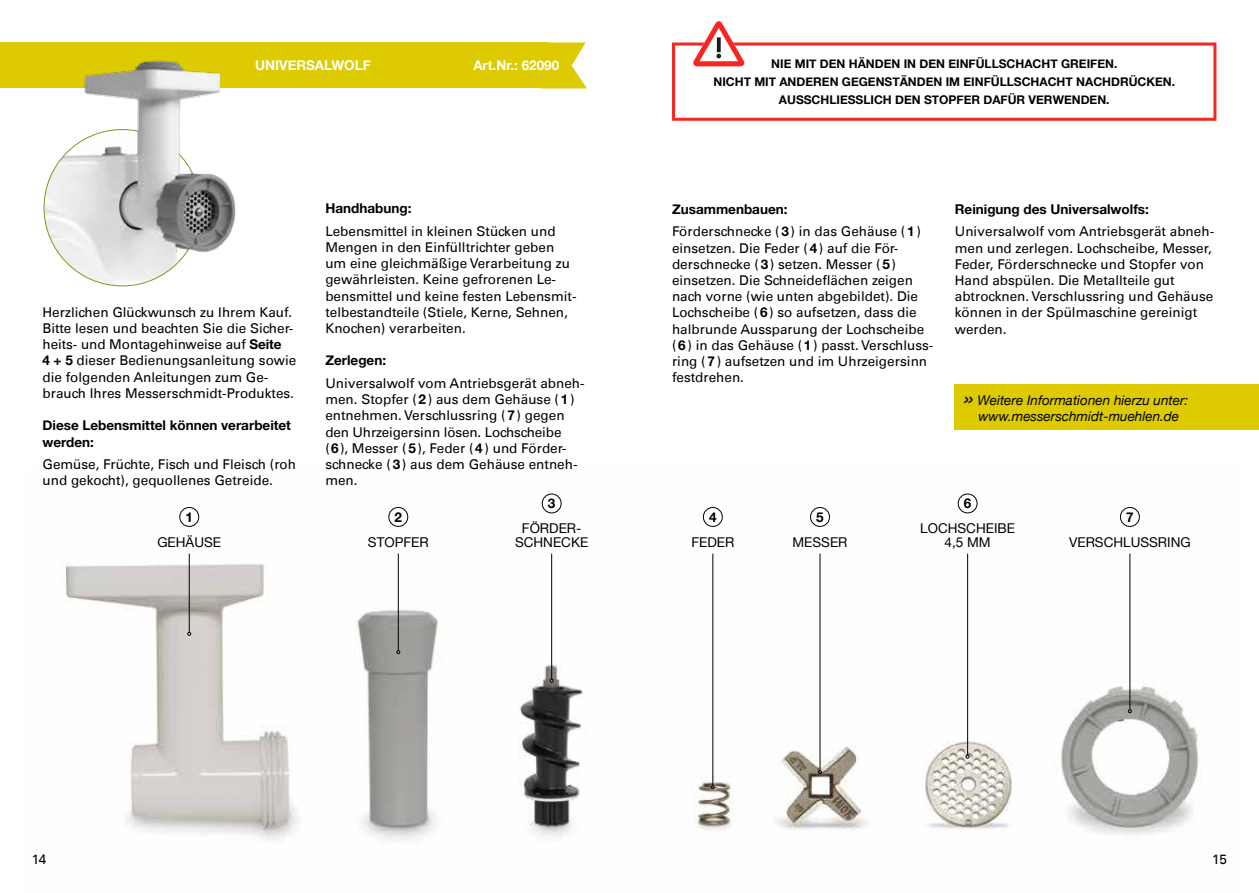
<style>
.page{position:relative;width:1259px;height:893px;background:#fff}
.page>*{position:absolute;margin:0;border:0;box-sizing:border-box;transform-origin:0 0}
.t1{font:13.5px/16.2px "Univers";color:#000}
.t2{font:13.5px/13.5px "Helvetica Neue";color:#000;text-align:center}
.t3{font:italic 13.5px/16.2px "Helvetica Neue";color:#000;text-align:center}
.t4{font:700 13.5px/16.2px "Helvetica Neue";color:#000}
.t5{font:700 13.5px "Helvetica Neue";color:#fff}
.t6{font:700 12px/18px "Helvetica Neue";color:#000;text-align:center}
.s1{font-family:"Helvetica Neue";font-weight:700}
.s2{font-size:22.5px}
</style>
<div class="page">
<img style="left:44px;top:130px;width:156px;height:156px;border-radius:78px">
<img style="left:65px;top:493px;width:1137px;height:347px">
<hr style="left:551px;top:554px;width:1px;height:125px;background:#000">
<hr style="left:398px;top:554px;width:1px;height:97px;background:#000">
<svg style="left:396px;top:650px;width:4px;height:4px"></svg>
<hr style="left:189px;top:554px;width:1px;height:78px;background:#000">
<svg style="left:187px;top:632px;width:4px;height:4px"></svg>
<hr style="left:712px;top:554px;width:1px;height:232px;background:#000">
<svg style="left:711px;top:785px;width:3px;height:4px"></svg>
<hr style="left:819px;top:554px;width:1px;height:216px;background:#000">
<svg style="left:818px;top:770px;width:4px;height:4px"></svg>
<hr style="left:967px;top:554px;width:1px;height:201px;background:#000">
<svg style="left:965px;top:755px;width:4px;height:4px"></svg>
<hr style="left:1129px;top:554px;width:1px;height:156px;background:#000">
<svg style="left:1128px;top:709px;width:3px;height:4px"></svg>
<div style="left:180px;top:507px;width:19px;height:20px;border:1px solid #000;border-radius:50%"></div>
<div style="left:389px;top:507px;width:19px;height:20px;border:1px solid #000;border-radius:50%"></div>
<div style="left:542px;top:494px;width:19px;height:19px;border:1px solid #000;border-radius:50%"></div>
<div style="left:703px;top:507px;width:19px;height:20px;border:1px solid #000;border-radius:50%"></div>
<div style="left:810px;top:507px;width:19px;height:20px;border:1px solid #000;border-radius:50%"></div>
<div style="left:958px;top:494px;width:19px;height:19px;border:1px solid #000;border-radius:50%"></div>
<div style="left:1120px;top:507px;width:19px;height:20px;border:1px solid #000;border-radius:50%"></div>
<div style="left:0;top:43px;width:548px;height:45px;background:#ddca00"></div>
<svg style="left:548px;top:43px;width:39px;height:45px"></svg>
<div style="left:672px;top:43px;width:544px;height:78px;border:3px solid #f72621"></div>
<svg style="left:693px;top:21px;width:51px;height:45px"></svg>
<div style="left:955px;top:384px;width:304px;height:46px;background:#ddca00"></div>
<img style="left:73px;top:60px;width:163px;height:199px">
<p class="t5" style="left:255px;top:57px;width:117px">UNIVERSALWOLF</p>
<p class="t5" style="left:473px;top:57px;width:87px">Art.Nr.: 62090</p>
<p class="t1" style="left:43px;top:304px;width:255px">Herzlichen Glückwunsch zu Ihrem Kauf.<br>Bitte lesen und beachten Sie die Sicher&shy;heits- und Montagehinweise auf <span class="s1">Seite<br>4 + 5</span> dieser Bedienungsanleitung sowie die folgenden Anleitungen zum Ge&shy;brauch Ihres Messerschmidt-Produktes.</p>
<p class="t4" style="left:43px;top:417px;width:250px">Diese Lebensmittel können verarbeitet werden:</p>
<p class="t1" style="left:43px;top:456px;width:255px">Gemüse, Früchte, Fisch und Fleisch (roh und gekocht), gequollenes Getreide.</p>
<p class="t1" style="left:325px;top:197px;width:232px;line-height:22.5px"><span class="s1">Handhabung:<br></span>Lebensmittel in kleinen Stücken und</p>
<p class="t1" style="left:325px;top:239px;width:253px">Mengen in den Einfülltrichter geben um eine gleichmäßige Verarbeitung zu gewährleisten. Keine gefrorenen Le&shy;bensmittel und keine festen Lebensmit&shy;telbestandteile (Stiele, Kerne, Sehnen, Knochen) verarbeiten.</p>
<p class="t1" style="left:325px;top:350px;width:261px;line-height:22.5px"><span class="s1">Zerlegen:<br></span>Universalwolf vom Antriebsgerät abneh-</p>
<p class="t1" style="left:325px;top:391px;width:254px">men. Stopfer (<span class="s1">2</span>) aus dem Gehäuse (<span class="s1">1</span>) entnehmen. Verschlussring (<span class="s1">7</span>) gegen den Uhrzeigersinn lösen. Lochscheibe (<span class="s1">6</span>), Messer (<span class="s1">5</span>), Feder (<span class="s1">4</span>) und Förder&shy;schnecke (<span class="s1">3</span>) aus dem Gehäuse entneh&shy;men.</p>
<p class="t4" style="left:548px;top:495px;width:9px">3</p>
<p class="t6" style="left:713px;top:55px;width:463px">NIE MIT DEN HÄNDEN IN DEN EINFÜLLSCHACHT GREIFEN.<br>NICHT MIT ANDEREN GEGENSTÄNDEN IM EINFÜLLSCHACHT NACHDRÜCKEN.<br>AUSSCHLIESSLICH DEN STOPFER DAFÜR VERWENDEN.</p>
<p class="t1" style="left:672px;top:198px;width:250px;line-height:22.5px"><span class="s1">Zusammenbauen:<br></span>Förderschnecke (<span class="s1">3</span>) in das Gehäuse (<span class="s1">1</span>)</p>
<p class="t1" style="left:672px;top:240px;width:263px">einsetzen. Die Feder (<span class="s1">4</span>) auf die För&shy;derschnecke (<span class="s1">3</span>) setzen. Messer (<span class="s1">5</span>) einsetzen. Die Schneideflächen zeigen nach vorne (wie unten abgebildet). Die Lochscheibe (<span class="s1">6</span>) so aufsetzen, dass die halbrunde Aussparung der Lochscheibe (<span class="s1">6</span>) in das Gehäuse (<span class="s1">1</span>) passt. Verschluss&shy;ring (<span class="s1">7</span>) aufsetzen und im Uhrzeigersinn festdrehen.</p>
<p class="t1" style="left:955px;top:198px;width:261px;line-height:22.5px"><span class="s1">Reinigung des Universalwolfs:<br></span>Universalwolf vom Antriebsgerät abneh-</p>
<p class="t1" style="left:955px;top:240px;width:260px">men und zerlegen. Lochscheibe, Messer, Feder, Förderschnecke und Stopfer von Hand abspülen. Die Metallteile gut abtrocknen. Verschlussring und Gehäuse können in der Spülmaschine gereinigt werden.</p>
<p class="t3" style="left:963px;top:391px;width:226px"><span class="s2">»</span> Weitere Informationen hierzu unter: www.messerschmidt-muehlen.de</p>
<p class="t4" style="left:964px;top:495px;width:9px">6</p>
<p class="t4" style="left:185px;top:509px;width:9px">1</p>
<p class="t4" style="left:394px;top:509px;width:9px">2</p>
<p class="t4" style="left:709px;top:509px;width:9px">4</p>
<p class="t4" style="left:816px;top:509px;width:9px">5</p>
<p class="t2" style="left:522px;top:522px;width:61px">FÖRDER-</p>
<p class="t2" style="left:157px;top:535px;width:65px">GEHÄUSE</p>
<p class="t2" style="left:368px;top:535px;width:62px">STOPFER</p>
<p class="t2" style="left:515px;top:535px;width:75px">SCHNECKE</p>
<p class="t2" style="left:691px;top:535px;width:44px">FEDER</p>
<p class="t2" style="left:792px;top:535px;width:56px">MESSER</p>
<p class="t2" style="left:920px;top:522px;width:96px">LOCHSCHEIBE<br>4,5 MM</p>
<p class="t4" style="left:1126px;top:509px;width:9px">7</p>
<p class="t2" style="left:1069px;top:535px;width:123px">VERSCHLUSSRING</p>
<p class="t1" style="left:32px;top:852px;width:16px">14</p>
<p class="t1" style="left:1212px;top:852px;width:16px">15</p>
</div>
